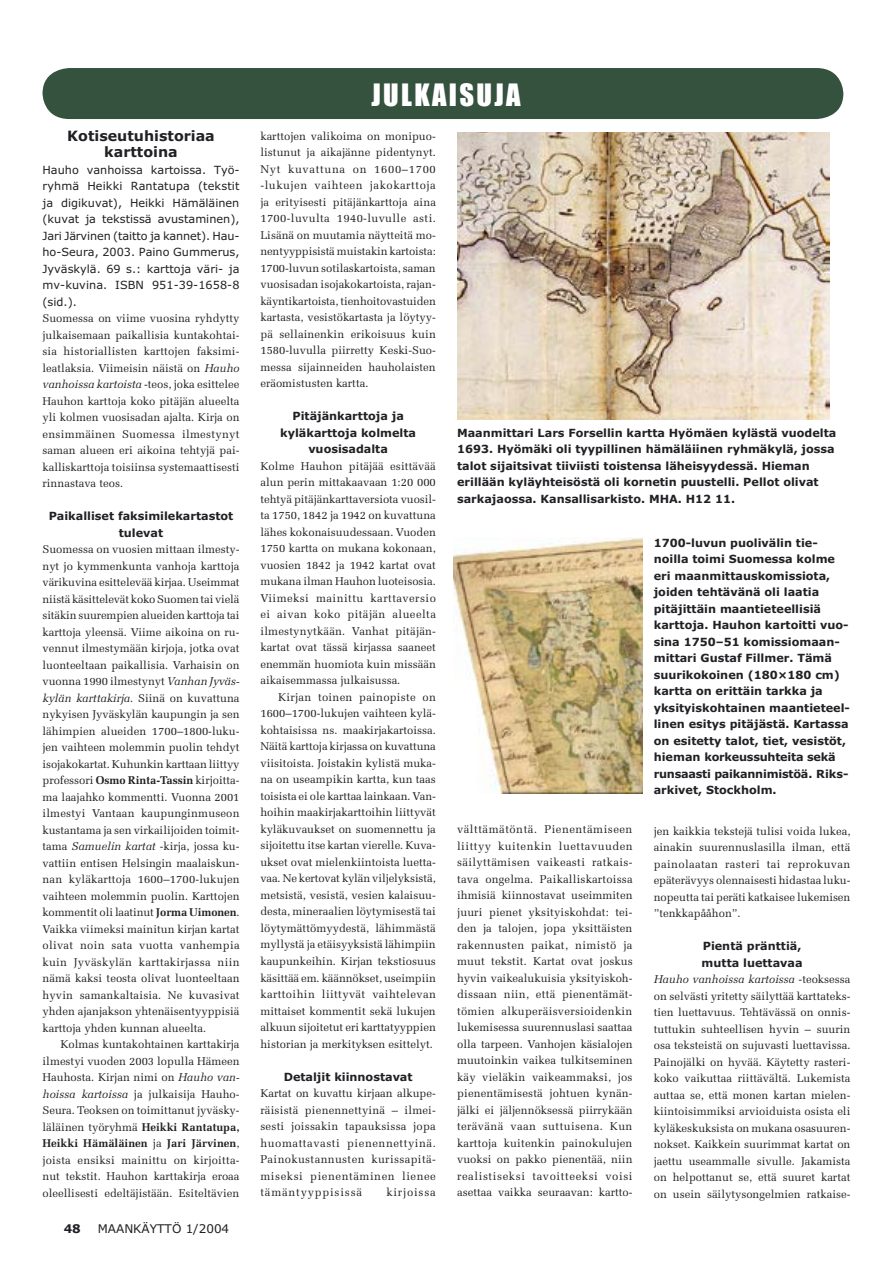
<style>
.page{position:relative;width:893px;height:1263px;background:#fff}
.page>*{position:absolute;margin:0;border:0;box-sizing:border-box;transform-origin:0 0}
.Tunnusotsikko{font:28.5px "MS Impact";letter-spacing:.085em;color:#fff}
.Väliotsikko_1{font:700 14.25px/16.5px "MS Verdana";color:#212125;text-align:center}
.t1{font:12px "MS Verdana";color:#212125}
.t2{font:700 12px "MS Verdana";color:#212125}
.Nelipalstaensi{font:11.25px/16.5px "Melior";color:#212125;text-align:justify}
.Nelipalstaleipis{font:11.25px/16.5px "Melior";color:#212125;text-align:justify}
.Kuvateksti{font:700 11.25px/16.5px "MS Verdana";color:#212125}
.Julkaisukuvaus{font:11.25px/16.5px "MS Verdana";color:#212125;text-align:justify}
.Nelipalstaväliotsikko{font:700 11.25px/16.5px "MS Verdana";color:#212125;text-align:center}
.Nelipalstaensi-2{font:11.25px "Melior";letter-spacing:.07em;color:#212125}
.s1{font-style:italic}
.s2{font-weight:700}
</style>
<div class="page">
<div style="left:43px;top:68px;width:800px;height:51px;background:#35523e"></div>
<img style="left:457px;top:133px;width:372px;height:287px">
<img style="left:453px;top:537px;width:189px;height:257px">
<p class="Väliotsikko_1" style="left:67px;top:127px;width:149px">Kotiseutuhistoriaa karttoina</p>
<p class="Julkaisukuvaus" style="left:43px;top:161px;width:199px">Hauho vanhoissa kartoissa. Työ&shy;ryhmä Heikki Rantatupa (tekstit ja digikuvat), Heikki Hämäläinen (kuvat ja tekstissä avustaminen), Jari Järvinen (taitto ja kannet). Hau&shy;ho-Seura, 2003. Paino Gummerus, Jyväskylä. 69 s.: karttoja väri- ja mv-kuvina. ISBN 951-39-1658-8 (sid.).</p>
<p class="Nelipalstaensi" style="left:43px;top:310px;width:199px">Suomessa on viime vuosina ryhdytty julkaisemaan paikallisia kuntakohtai&shy;sia historiallisten karttojen faksimi&shy;leatlaksia. Viimeisin näistä on <span class="s1">Hauho vanhoissa kartoista</span> -teos, joka esittelee Hauhon karttoja koko pitäjän alueelta yli kolmen vuosisadan ajalta. Kirja on ensimmäinen Suomessa ilmestynyt saman alueen eri aikoina tehtyjä pai&shy;kalliskarttoja toisiinsa systemaattisesti rinnastava teos.</p>
<p class="Nelipalstaväliotsikko" style="left:49px;top:508px;width:186px">Paikalliset faksimilekartastot tulevat</p>
<p class="Nelipalstaensi" style="left:43px;top:541px;width:199px">Suomessa on vuosien mittaan ilmesty&shy;nyt jo kymmenkunta vanhoja karttoja värikuvina esittelevää kirjaa. Useimmat niistä käsittelevät koko Suomen tai vielä sitäkin suurempien alueiden karttoja tai karttoja yleensä. Viime aikoina on ru&shy;vennut ilmestymään kirjoja, jotka ovat luonteeltaan paikallisia. Varhaisin on vuonna 1990 ilmestynyt <span class="s1">Vanhan Jyväs&shy;kylän karttakirja</span>. Siinä on kuvattuna nykyisen Jyväskylän kaupungin ja sen lähimpien alueiden 1700–1800-luku&shy;jen vaihteen molemmin puolin tehdyt isojakokartat. Kuhunkin karttaan liittyy professori <span class="s2">Osmo Rinta-Tassin</span> kirjoitta&shy;ma laajahko kommentti. Vuonna 2001 ilmestyi Vantaan kaupunginmuseon kustantama ja sen virkailijoiden toimit&shy;tama <span class="s1">Samuelin kartat</span> -kirja, jossa ku&shy;vattiin entisen Helsingin maalaiskun&shy;nan kyläkarttoja 1600–1700-lukujen vaihteen molemmin puolin. Karttojen kommentit oli laatinut <span class="s2">Jorma Uimonen</span>.<br>Vaikka viimeksi mainitun kirjan kartat olivat noin sata vuotta vanhempia kuin Jyväskylän karttakirjassa niin nämä kaksi teosta olivat luonteeltaan hyvin samankaltaisia. Ne kuvasivat yhden ajanjakson yhtenäisentyyppisiä karttoja yhden kunnan alueelta.</p>
<p class="Nelipalstaleipis" style="left:43px;top:1036px;width:199px;text-indent:18px">Kolmas kuntakohtainen karttakirja ilmestyi vuoden 2003 lopulla Hämeen Hauhosta. Kirjan nimi on <span class="s1">Hauho van&shy;hoissa kartoissa</span> ja julkaisija Hauho-Seura. Teoksen on toimittanut jyväsky&shy;läläinen työryhmä <span class="s2">Heikki Rantatupa, Heikki Hämäläinen</span> ja <span class="s2">Jari Järvinen</span>, joista ensiksi mainittu on kirjoitta&shy;nut tekstit. Hauhon karttakirja eroaa oleellisesti edeltäjistään. Esiteltävien</p>
<p class="t2" style="left:64px;top:1221px;width:19px">48</p>
<p class="t1" style="left:98px;top:1221px;width:133px">MAANKÄYTTÖ 1/2004</p>
<p class="Tunnusotsikko" style="left:371px;top:73px;width:151px">JULKAISUJA</p>
<p class="Nelipalstaleipis" style="left:260px;top:128px;width:177px">karttojen valikoima on monipuo&shy;listunut ja aikajänne pidentynyt.<br>Nyt kuvattuna on 1600–1700 -lukujen vaihteen jakokarttoja ja erityisesti pitäjänkarttoja aina 1700-luvulta 1940-luvulle asti.<br>Lisänä on muutamia näytteitä mo&shy;nentyyppisistä muistakin kartoista:<br>1700-luvun sotilaskartoista, saman vuosisadan isojakokartoista, rajan&shy;käyntikartoista, tienhoitovastuiden kartasta, vesistökartasta ja löytyy&shy;pä sellainenkin erikoisuus kuin 1580-luvulla piirretty Keski-Suo&shy;messa sijainneiden hauholaisten eräomistusten kartta.</p>
<p class="Nelipalstaväliotsikko" style="left:280px;top:408px;width:137px">Pitäjänkarttoja ja kyläkarttoja kolmelta vuosisadalta</p>
<p class="Nelipalstaensi" style="left:260px;top:458px;width:177px">Kolme Hauhon pitäjää esittävää alun perin mittakaavaan 1:20 000 tehtyä pitäjänkarttaversiota vuosil&shy;ta 1750, 1842 ja 1942 on kuvattuna lähes kokonaisuudessaan. Vuoden 1750 kartta on mukana kokonaan, vuosien 1842 ja 1942 kartat ovat mukana ilman Hauhon luoteisosia.<br>Viimeksi mainittu karttaversio ei aivan koko pitäjän alueelta ilmestynytkään. Vanhat pitäjän&shy;kartat ovat tässä kirjassa saaneet enemmän huomiota kuin missään aikaisemmassa julkaisussa.</p>
<p class="Nelipalstaleipis" style="left:260px;top:689px;width:177px;text-indent:18px">Kirjan toinen painopiste on 1600–1700-lukujen vaihteen kylä&shy;kohtaisissa ns. maakirjakartoissa.<br>Näitä karttoja kirjassa on kuvattuna viisitoista. Joistakin kylistä muka&shy;na on useampikin kartta, kun taas toisista ei ole karttaa lainkaan. Van&shy;hoihin maakirjakarttoihin liittyvät kyläkuvaukset on suomennettu ja sijoitettu itse kartan vierelle. Kuva&shy;ukset ovat mielenkiintoista luetta&shy;vaa. Ne kertovat kylän viljelyksistä, metsistä, vesistä, vesien kalaisuu&shy;desta, mineraalien löytymisestä tai löytymättömyydestä, lähimmästä myllystä ja etäisyyksistä lähimpiin kaupunkeihin. Kirjan tekstiosuus käsittää em. käännökset, useimpiin karttoihin liittyvät vaihtelevan mittaiset kommentit sekä lukujen alkuun sijoitetut eri karttatyyppien historian ja merkityksen esittelyt.</p>
<p class="Nelipalstaväliotsikko" style="left:284px;top:1068px;width:130px">Detaljit kiinnostavat</p>
<p class="Nelipalstaensi" style="left:260px;top:1085px;width:177px">Kartat on kuvattu kirjaan alkupe&shy;räisistä pienennettyinä – ilmei&shy;sesti joissakin tapauksissa jopa huomattavasti pienennettyinä.<br>Painokustannusten kurissapitä&shy;miseksi pienentäminen lienee tämäntyyppisissä</p>
<p class="Nelipalstaensi-2" style="left:386px;top:1185px;width:51px">kirjoissa</p>
<p class="Kuvateksti" style="left:457px;top:424px;width:381px">Maanmittari Lars Forsellin kartta Hyömäen kylästä vuodelta 1693. Hyömäki oli tyypillinen hämäläiinen ryhmäkylä, jossa talot sijaitsivat tiiviisti toistensa läheisyydessä. Hieman erillään kyläyhteisöstä oli kornetin puustelli. Pellot olivat sarkajaossa. Kansallisarkisto. MHA. H12 11.</p>
<p class="Kuvateksti" style="left:654px;top:534px;width:198px">1700-luvun puolivälin tie&shy;noilla toimi Suomessa kolme eri maanmittauskomissiota, joiden tehtävänä oli laatia pitäjittäin maantieteellisiä karttoja. Hauhon kartoitti vuo&shy;sina 1750–51 komissiomaan&shy;mittari Gustaf Fillmer. Tämä suurikokoinen (180×180 cm) kartta on erittäin tarkka ja yksityiskohtainen maantieteel&shy;linen esitys pitäjästä. Kartassa on esitetty talot, tiet, vesistöt, hieman korkeussuhteita sekä runsaasti paikannimistöä. Riks&shy;arkivet, Stockholm.</p>
<p class="Nelipalstaensi" style="left:457px;top:821px;width:177px">välttämätöntä. Pienentämiseen liittyy kuitenkin luettavuuden säilyttämisen vaikeasti ratkais&shy;tava ongelma. Paikalliskartoissa ihmisiä kiinnostavat useimmiten juuri pienet yksityiskohdat: tei&shy;den ja talojen, jopa yksittäisten rakennusten paikat, nimistö ja muut tekstit. Kartat ovat joskus hyvin vaikealukuisia yksityiskoh&shy;dissaan niin, että pienentämät&shy;tömien alkuperäisversioidenkin lukemisessa suurennuslasi saattaa olla tarpeen. Vanhojen käsialojen muutoinkin vaikea tulkitseminen käy vieläkin vaikeammaksi, jos pienentämisestä johtuen kynän&shy;jälki ei jäljennöksessä piirrykään terävänä vaan suttuisena. Kun karttoja kuitenkin painokulujen vuoksi on pakko pienentää, niin realistiseksi tavoitteeksi voisi asettaa vaikka seuraavan: kartto-</p>
<p class="Nelipalstaensi" style="left:654px;top:823px;width:198px">jen kaikkia tekstejä tulisi voida lukea, ainakin suurennuslasilla ilman, että painolaatan rasteri tai reprokuvan epäterävyys olennaisesti hidastaa luku&shy;nopeutta tai peräti katkaisee lukemisen ”tenkkapååhon”.</p>
<p class="Nelipalstaväliotsikko" style="left:702px;top:938px;width:102px;text-align:left">Pientä pränttiä, mutta luettavaa</p>
<p class="Nelipalstaensi" style="left:654px;top:971px;width:198px"><span class="s1">Hauho vanhoissa kartoissa</span> -teoksessa on selvästi yritetty säilyttää karttateks&shy;tien luettavuus. Tehtävässä on onnis&shy;tuttukin suhteellisen hyvin – suurin osa teksteistä on sujuvasti luettavissa.<br>Painojälki on hyvää. Käytetty rasteri&shy;koko vaikuttaa riittävältä. Lukemista auttaa se, että monen kartan mielen&shy;kiintoisimmiksi arvioiduista osista eli kyläkeskuksista on mukana osasuuren&shy;nokset. Kaikkein suurimmat kartat on jaettu useammalle sivulle. Jakamista on helpottanut se, että suuret kartat on usein säilytysongelmien ratkaise-</p>
</div>
